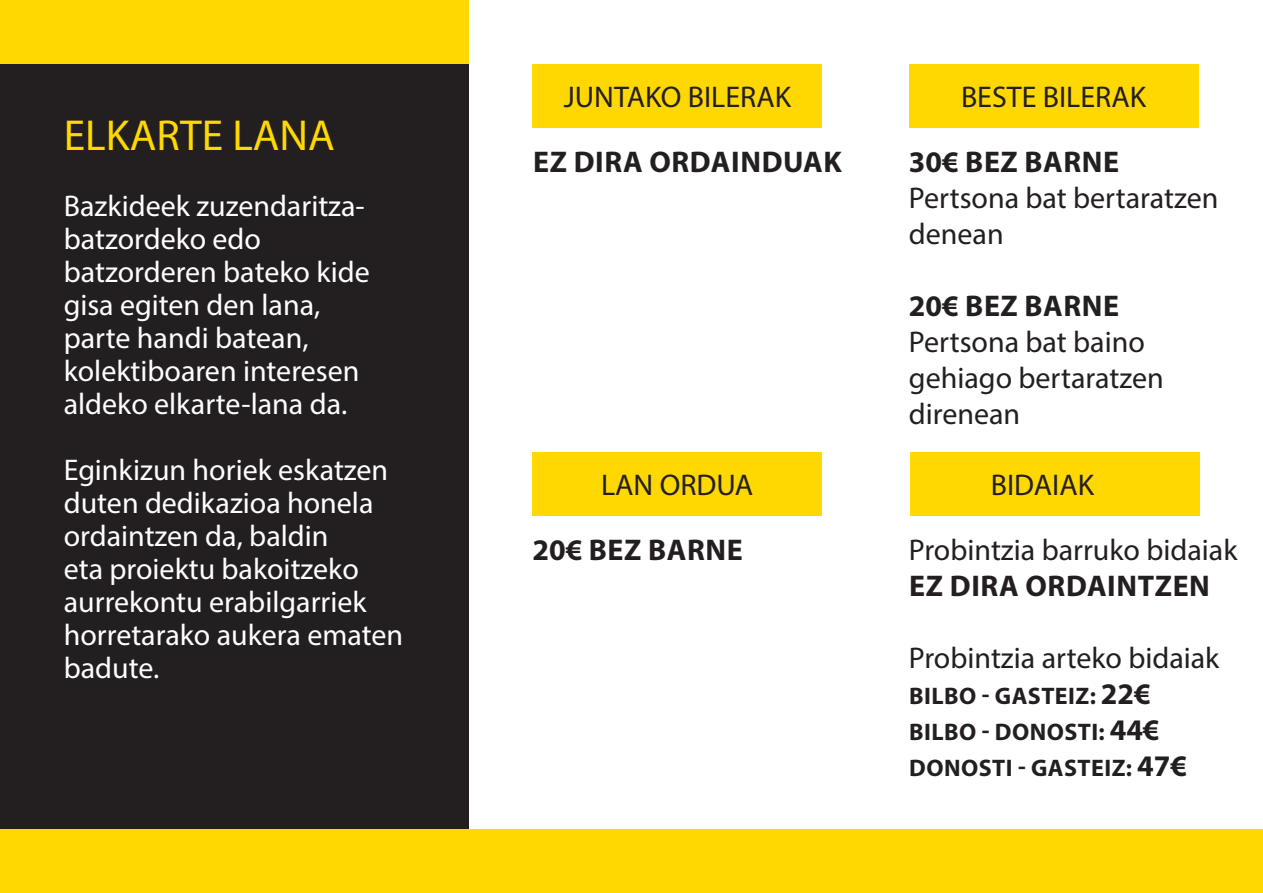
<style>
.page{position:relative;width:1263px;height:893px;background:#fff}
.page>*{position:absolute;margin:0;border:0;box-sizing:border-box;transform-origin:0 0}
.t1{font:43.5px "Myriad Pro";color:#ffd801}
.t2{font:30px/33px "Myriad Pro";color:#fff}
.t3{font:30px/36px "Myriad Pro";color:#231f20}
.t4{font:700 30px "Myriad Pro";letter-spacing:.02em;color:#231f20}
.t5{font:700 24px/36px "Myriad Pro";letter-spacing:.02em;color:#231f20}
.s1{font-size:30px}
</style>
<div class="page">
<div style="left:0;top:64px;width:469px;height:780px;background:#231f20"></div>
<div style="left:0;top:829px;width:1263px;height:64px;background:#ffd801"></div>
<div style="left:0;top:0;width:469px;height:64px;background:#ffd801"></div>
<div style="left:910px;top:452px;width:289px;height:64px;background:#ffd801"></div>
<div style="left:533px;top:452px;width:289px;height:64px;background:#ffd801"></div>
<div style="left:909px;top:64px;width:289px;height:64px;background:#ffd801"></div>
<div style="left:533px;top:64px;width:289px;height:64px;background:#ffd801"></div>
<h1 class="t1" style="left:64px;top:108px;width:273px">ELKARTE LANA</h1>
<p class="t2" style="left:64px;top:189px;width:308px">Bazkideek zuzendaritza&shy;batzordeko edo batzorderen bateko kide gisa egiten den lana, parte handi batean, kolektiboaren interesen aldeko elkarte-lana da.</p>
<p class="t2" style="left:64px;top:453px;width:341px">Eginkizun horiek eskatzen duten dedikazioa honela ordaintzen da, baldin<br>eta proiektu bakoitzeko aurrekontu erabilgarriek horretarako aukera ematen badute.</p>
<p class="t3" style="left:564px;top:78px;width:229px">JUNTAKO BILERAK</p>
<p class="t4" style="left:533px;top:143px;width:310px">EZ DIRA ORDAINDUAK</p>
<p class="t3" style="left:961px;top:78px;width:187px">BESTE BILERAK</p>
<p class="t4" style="left:909px;top:143px;width:212px">30€ BEZ BARNE</p>
<p class="t3" style="left:909px;top:180px;width:311px">Pertsona bat bertaratzen denean</p>
<p class="t4" style="left:909px;top:287px;width:212px">20€ BEZ BARNE</p>
<p class="t3" style="left:909px;top:324px;width:256px">Pertsona bat baino gehiago bertaratzen direnean</p>
<p class="t3" style="left:601px;top:467px;width:154px">LAN ORDUA</p>
<p class="t3" style="left:991px;top:467px;width:105px">BIDAIAK</p>
<p class="t4" style="left:533px;top:531px;width:212px">20€ BEZ BARNE</p>
<p class="t3" style="left:909px;top:532px;width:330px">Probintzia barruko bidaiak</p>
<p class="t4" style="left:909px;top:567px;width:302px">EZ DIRA ORDAINTZEN</p>
<p class="t3" style="left:909px;top:640px;width:312px">Probintzia arteko bidaiak</p>
<p class="t5" style="left:909px;top:678px;width:279px">BILBO - GASTEIZ: <span class="s1">22€<br></span>BILBO - DONOSTI: <span class="s1">44€<br></span>DONOSTI - GASTEIZ: <span class="s1">47€</span></p>
</div>
